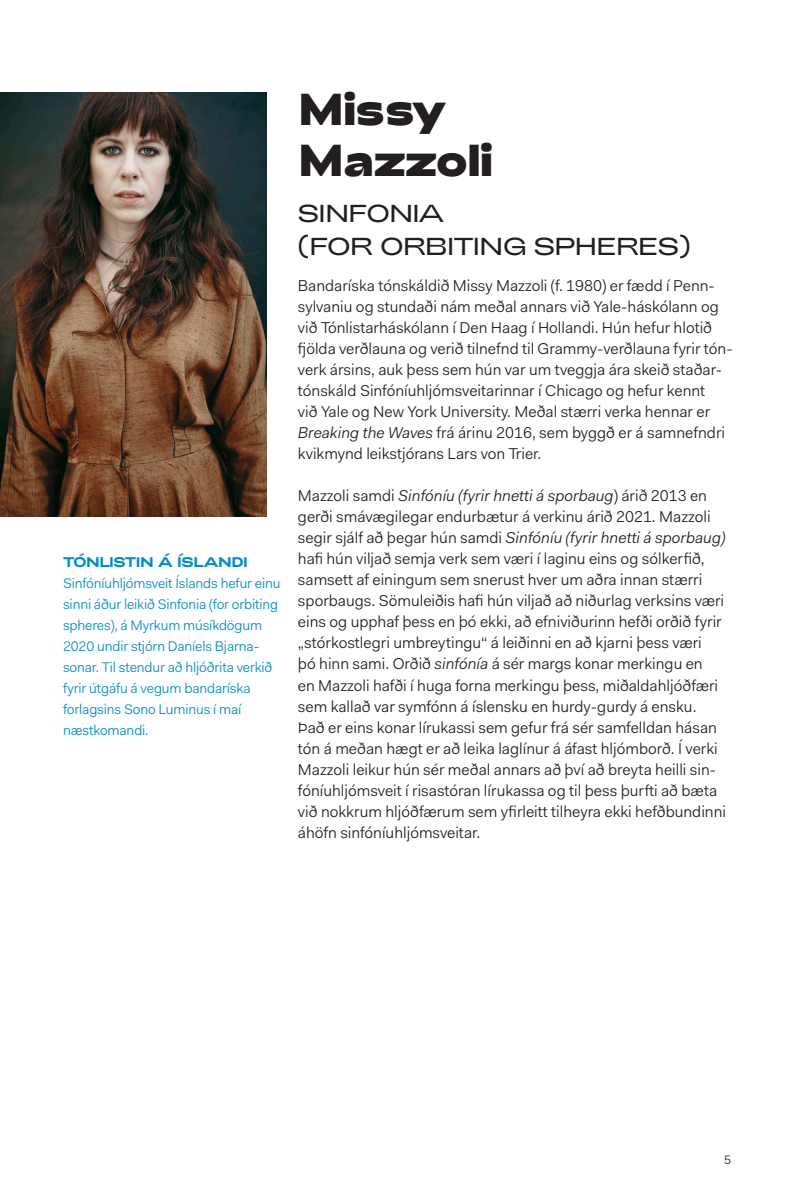
<style>
.page{position:relative;width:794px;height:1191px;background:#fff}
.page>*{position:absolute;margin:0;border:0;box-sizing:border-box;transform-origin:0 0}
.t1{font:900 44.62px/50.9px "Adieu";letter-spacing:-.03em;color:#231f20}
.t2{font:300 24.5px/32.9px "Adieu";letter-spacing:-.025em;color:#231f20}
.t3{font:15.75px/21px "Fakt Pro Blond";color:#231f20}
.t4{font:14px/21px "Fakt Pro Blond";letter-spacing:-.01em;color:#008cd0}
.t5{font:700 14px "Adieu";letter-spacing:-.025em;color:#008cd0}
.t6{font:12.25px "Fakt Pro Blond";color:#231f20}
.s1{font-style:italic}
</style>
<div class="page">
<img style="left:0;top:93px;width:266px;height:423px">
<p class="t5" style="left:63px;top:554px;width:186px">TÓNLISTIN Á ÍSLANDI</p>
<p class="t4" style="left:63px;top:572px;width:219px">Sinfóníuhljómsveit Íslands hefur einu sinni áður leikið Sinfonia (for orbiting spheres), á Myrkum músíkdögum<br>2020 undir stjórn Daníels Bjarna&shy;sonar. Til stendur að hljóðrita verkið fyrir útgáfu á vegum bandaríska forlagsins Sono Luminus í maí næstkomandi.</p>
<h1 class="t1" style="left:298px;top:84px;width:197px">Missy<br>Mazzoli</h1>
<h2 class="t2" style="left:298px;top:197px;width:394px">SINFONIA<br>(FOR ORBITING SPHERES)</h2>
<p class="t3" style="left:298px;top:275px;width:436px">Bandaríska tónskáldið Missy Mazzoli (f. 1980) er fædd í Penn&shy;sylvaniu og stundaði nám meðal annars við Yale-háskólann og við Tónlistarháskólann í Den Haag í Hollandi. Hún hefur hlotið fjölda verðlauna og verið tilnefnd til Grammy-verðlauna fyrir tón&shy;verk ársins, auk þess sem hún var um tveggja ára skeið staðar&shy;tónskáld Sinfóníuhljómsveitarinnar í Chicago og hefur kennt<br>við Yale og New York University. Meðal stærri verka hennar er <span class="s1">Breaking the Waves</span> frá árinu 2016, sem byggð er á samnefndri kvikmynd leikstjórans Lars von Trier.</p>
<p class="t3" style="left:298px;top:485px;width:430px">Mazzoli samdi <span class="s1">Sinfóníu (fyrir hnetti á sporbaug</span>) árið 2013 en gerði smávægilegar endurbætur á verkinu árið 2021. Mazzoli segir sjálf að þegar hún samdi <span class="s1">Sinfóníu (fyrir hnetti á sporbaug) </span>hafi hún viljað semja verk sem væri í laginu eins og sólkerfið, samsett af einingum sem snerust hver um aðra innan stærri sporbaugs. Sömuleiðis hafi hún viljað að niðurlag verksins væri eins og upphaf þess en þó ekki, að efniviðurinn hefði orðið fyrir „stórkostlegri umbreytingu“ á leiðinni en að kjarni þess væri<br>þó hinn sami. Orðið <span class="s1">sinfónía</span> á sér margs konar merkingu en<br>en Mazzoli hafði í huga forna merkingu þess, miðaldahljóðfæri sem kallað var symfónn á íslensku en hurdy-gurdy á ensku.<br>Það er eins konar lírukassi sem gefur frá sér samfelldan hásan tón á meðan hægt er að leika laglínur á áfast hljómborð. Í verki Mazzoli leikur hún sér meðal annars að því að breyta heilli sin&shy;fóníuhljómsveit í risastóran lírukassa og til þess þurfti að bæta við nokkrum hljóðfærum sem yfirleitt tilheyra ekki hefðbundinni áhöfn sinfóníuhljómsveitar.</p>
<p class="t6" style="left:724px;top:1151px;width:8px">5</p>
</div>
